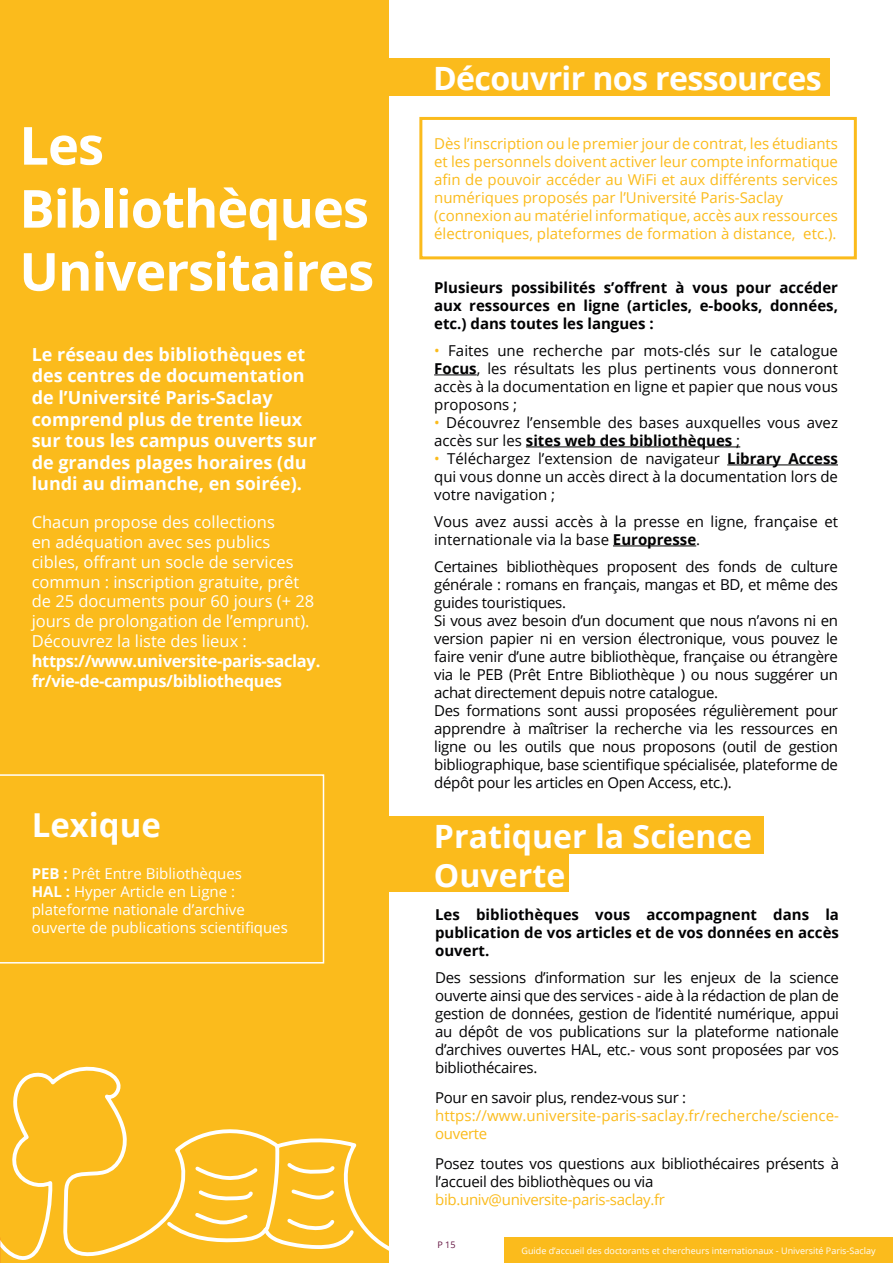
<style>
.page{position:relative;width:893px;height:1263px;background:#fff}
.page>*{position:absolute;margin:0;border:0;box-sizing:border-box;transform-origin:0 0}
.t1{font:700 52.5px/63px "Open Sans";letter-spacing:-.02em;color:#fff}
.t2{font:700 33px "Open Sans";color:#fff}
.t3{font:700 32.1px/38.5px "Open Sans";color:#fff}
.t4{font:700 32.1px "Open Sans";letter-spacing:-.02em;color:#fff}
.t5{font:700 18px/21.6px "Open Sans";color:#fff}
.t6{font:16.5px/19.8px "Open Sans";color:#fff}
.t7{font:700 16.5px/19.8px "Open Sans";letter-spacing:-.02em;color:#fff}
.t8{font:15px/18px "Open Sans";letter-spacing:-.02em;color:#020203;text-align:justify}
.t9{font:15px/18px "Open Sans";color:#fbbb1c}
.t10{font:700 15px/18px "Open Sans";color:#020203;text-align:justify}
.t11{font:15px/18px "Open Sans";color:#020203}
.t12{font:15px/18px "Open Sans";color:#fff}
.t13{font:15px "Open Sans";letter-spacing:-.02em;color:#fbbb1c}
.t14{font:9px "Open Sans";color:#fff}
.t15{font:9px "Open Sans";color:#62123f}
.s1{font-weight:700}
.s2{color:#fbbb1c}
</style>
<div class="page">
<div style="left:0;top:0;width:389px;height:1263px;background:#fbbb1c"></div>
<svg style="left:0;top:1066px;width:389px;height:197px"></svg>
<div style="left:346px;top:816px;width:417px;height:38px;background:#fbbb1c"></div>
<div style="left:346px;top:854px;width:222px;height:37px;background:#fbbb1c"></div>
<div style="left:346px;top:59px;width:483px;height:37px;background:#fbbb1c"></div>
<hr style="left:434px;top:374px;width:43px;height:1px;background:#020203">
<hr style="left:526px;top:446px;width:214px;height:1px;background:#020203">
<hr style="left:727px;top:464px;width:111px;height:1px;background:#020203">
<hr style="left:613px;top:545px;width:83px;height:1px;background:#020203">
<svg style="left:0;top:774px;width:324px;height:189px"></svg>
<div style="left:504px;top:1237px;width:389px;height:26px;background:#fbbb1c"></div>
<svg style="left:419px;top:116px;width:438px;height:144px"></svg>
<h1 class="t1" style="left:19px;top:113px;width:356px">Les<br>Bibliothèques<br>Universitaires</h1>
<p class="t5" style="left:32px;top:343px;width:286px">Le réseau des bibliothèques et des centres de documentation de l’Université Paris-Saclay comprend plus de trente lieux sur tous les campus ouverts sur de grandes plages horaires (du lundi au dimanche, en soirée).</p>
<p class="t6" style="left:32px;top:512px;width:284px">Chacun propose des collections<br>en adéquation avec ses publics cibles, offrant un socle de services commun : inscription gratuite, prêt de 25 documents pour 60 jours (+ 28 jours de prolongation de l’emprunt).<br>Découvrez la liste des lieux :</p>
<p class="t7" style="left:32px;top:650px;width:290px">https://www.universite-paris-saclay. fr/vie-de-campus/bibliotheques</p>
<h2 class="t2" style="left:32px;top:801px;width:131px">Lexique</h2>
<p class="t12" style="left:32px;top:865px;width:258px"><span class="s1">PEB :</span> Prêt Entre Bibliothèques<br><span class="s1">HAL :</span> Hyper Article en Ligne : plateforme nationale d’archive ouverte de publications scientifiques</p>
<h3 class="t4" style="left:433px;top:55px;width:390px">Découvrir nos ressources</h3>
<p class="t9" style="left:434px;top:134px;width:405px">Dès l’inscription ou le premier jour de contrat, les étudiants et les personnels doivent activer leur compte informatique afin de pouvoir accéder au WiFi et aux différents services numériques proposés par l’Université Paris-Saclay (connexion au matériel informatique, accès aux ressources électroniques, plateformes de formation à distance, etc.).</p>
<p class="t10" style="left:434px;top:278px;width:405px">Plusieurs possibilités s’offrent à vous pour accéder aux ressources en ligne (articles, e-books, données, etc.) dans toutes les langues :</p>
<p class="t8" style="left:434px;top:341px;width:405px"><span class="s2">•</span> Faites une recherche par mots-clés sur le catalogue <span class="s1">Focus</span>, les résultats les plus pertinents vous donneront accès à la documentation en ligne et papier que nous vous proposons ;</p>
<p class="t11" style="left:434px;top:413px;width:405px"><span class="s2">•</span> Découvrez l’ensemble des bases auxquelles vous avez accès sur les <span class="s1">sites web des bibliothèques</span> ;</p>
<p class="t8" style="left:434px;top:449px;width:405px"><span class="s2">•</span> Téléchargez l’extension de navigateur <span class="s1">Library Access </span>qui vous donne un accès direct à la documentation lors de votre navigation ;</p>
<p class="t11" style="left:434px;top:512px;width:405px">Vous avez aussi accès à la presse en ligne, française et internationale via la base <span class="s1">Europresse</span>.</p>
<p class="t8" style="left:434px;top:557px;width:405px;text-align:left">Certaines bibliothèques proposent des fonds de culture générale : romans en français, mangas et BD, et même des guides touristiques.<br>Si vous avez besoin d’un document que nous n’avons ni en version papier ni en version électronique, vous pouvez le faire venir d’une autre bibliothèque, française ou étrangère via le PEB (Prêt Entre Bibliothèque ) ou nous suggérer un achat directement depuis notre catalogue.<br>Des formations sont aussi proposées régulièrement pour apprendre à maîtriser la recherche via les ressources en ligne ou les outils que nous proposons (outil de gestion bibliographique, base scientifique spécialisée, plateforme de dépôt pour les articles en Open Access, etc.).</p>
<h3 class="t3" style="left:434px;top:816px;width:320px">Pratiquer la Science<br>Ouverte</h3>
<p class="t10" style="left:435px;top:905px;width:405px">Les bibliothèques vous accompagnent dans la publication de vos articles et de vos données en accès ouvert.</p>
<p class="t8" style="left:435px;top:968px;width:405px">Des sessions d’information sur les enjeux de la science ouverte ainsi que des services - aide à la rédaction de plan de gestion de données, gestion de l’identité numérique, appui au dépôt de vos publications sur la plateforme nationale d’archives ouvertes HAL, etc.- vous sont proposées par vos bibliothécaires.</p>
<p class="t8" style="left:435px;top:1088px;width:252px">Pour en savoir plus, rendez-vous sur :</p>
<p class="t9" style="left:435px;top:1106px;width:405px">https://www.universite-paris-saclay.fr/recherche/science&shy;ouverte</p>
<p class="t8" style="left:435px;top:1154px;width:405px">Posez toutes vos questions aux bibliothécaires présents à l’accueil des bibliothèques ou via</p>
<p class="t13" style="left:435px;top:1189px;width:231px">bib.univ@universite-paris-saclay.fr</p>
<p class="t15" style="left:437px;top:1238px;width:20px">P 15</p>
<p class="t14" style="left:521px;top:1244px;width:355px">Guide d’accueil des doctorants et chercheurs internationaux - Université Paris-Saclay</p>
</div>
